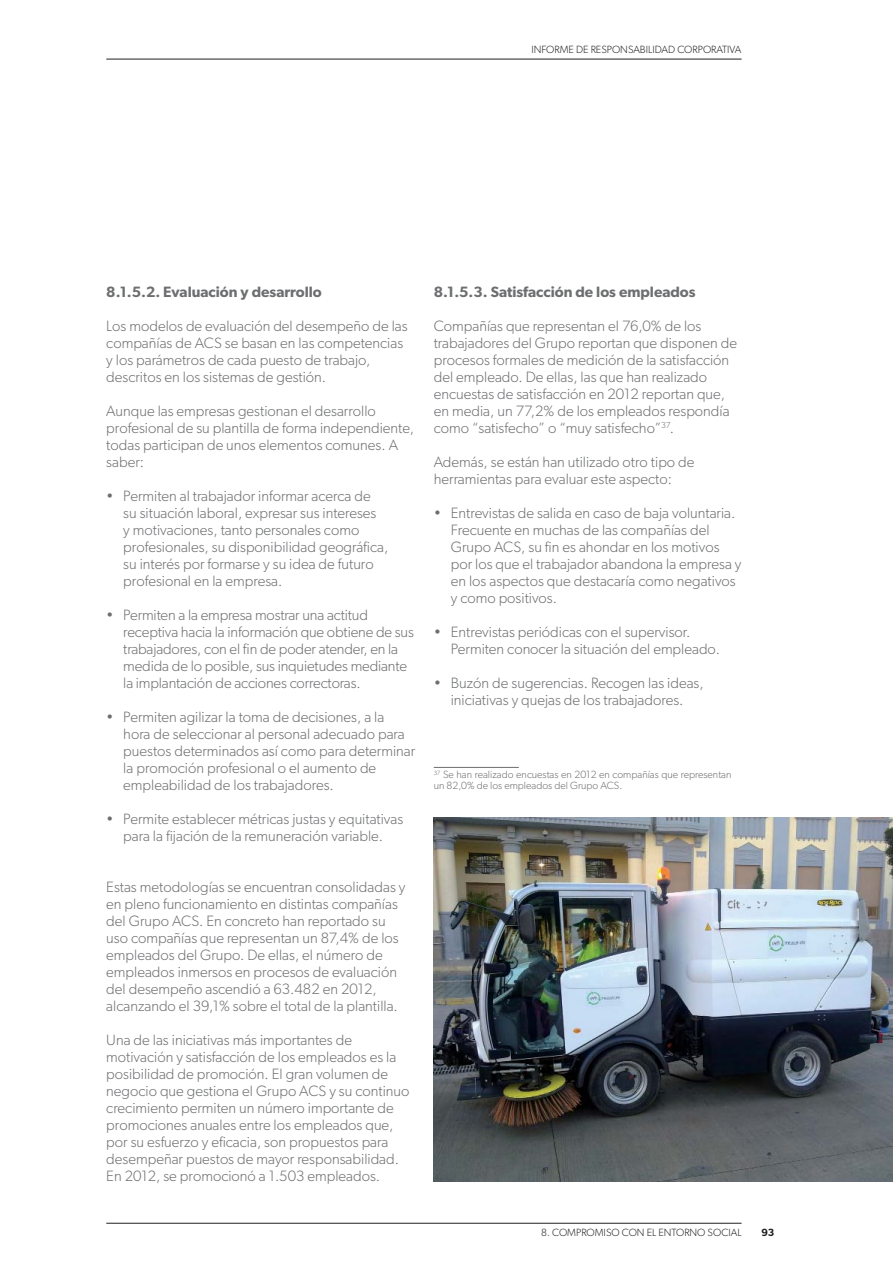
<style>
.page{position:relative;width:893px;height:1263px;background:#fff}
.page>*{position:absolute;margin:0;border:0;box-sizing:border-box;transform-origin:0 0}
.t1{font:300 15px/17px "Gibson";color:#6d6e70}
.t2{font:600 15px "Gibson";color:#6d6e70}
.t3{font:300 10.5px/10.5px "Gibson";color:#6d6e70}
.t4{font:300 10.5px "Gibson";color:#231f20}
.t5{font:600 10.5px "Gibson";color:#231f20}
</style>
<div class="page">
<hr style="left:106px;top:1223px;width:636px;height:1px;background:#231f20">
<hr style="left:106px;top:59px;width:636px;height:1px;background:#231f20">
<hr style="left:434px;top:767px;width:85px;height:1px;background:#6d6e70">
<img style="left:434px;top:818px;width:459px;height:363px">
<p class="t4" style="left:531px;top:46px;width:212px">INFORME DE RESPONSABILIDAD CORPORATIVA</p>
<p class="t2" style="left:106px;top:286px;width:217px">8.1.5.2. Evaluación y desarrollo</p>
<p class="t1" style="left:106px;top:319px;width:303px">Los modelos de evaluación del desempeño de las compañías de ACS se basan en las competencias y los parámetros de cada puesto de trabajo, descritos en los sistemas de gestión.</p>
<p class="t1" style="left:106px;top:404px;width:309px">Aunque las empresas gestionan el desarrollo profesional de su plantilla de forma independiente, todas participan de unos elementos comunes. A saber:</p>
<p class="t1" style="left:123px;top:489px;width:267px;text-indent:-17px">• Permiten al trabajador informar acerca de<br>su situación laboral, expresar sus intereses<br>y motivaciones, tanto personales como profesionales, su disponibilidad geográfica, su interés por formarse y su idea de futuro profesional en la empresa.</p>
<p class="t1" style="left:123px;top:608px;width:292px;text-indent:-17px">• Permiten a la empresa mostrar una actitud receptiva hacia la información que obtiene de sus trabajadores, con el fin de poder atender, en la medida de lo posible, sus inquietudes mediante la implantación de acciones correctoras.</p>
<p class="t1" style="left:123px;top:710px;width:293px;text-indent:-17px">• Permiten agilizar la toma de decisiones, a la hora de seleccionar al personal adecuado para puestos determinados así como para determinar la promoción profesional o el aumento de empleabilidad de los trabajadores.</p>
<p class="t1" style="left:106px;top:812px;width:298px;text-align:center">• Permite establecer métricas justas y equitativas para la fijación de la remuneración variable.</p>
<p class="t1" style="left:106px;top:880px;width:301px">Estas metodologías se encuentran consolidadas y en pleno funcionamiento en distintas compañías del Grupo ACS. En concreto han reportado su uso compañías que representan un 87,4% de los empleados del Grupo. De ellas, el número de empleados inmersos en procesos de evaluación del desempeño ascendió a 63.482 en 2012, alcanzando el 39,1% sobre el total de la plantilla.</p>
<p class="t1" style="left:106px;top:1033px;width:305px">Una de las iniciativas más importantes de motivación y satisfacción de los empleados es la posibilidad de promoción. El gran volumen de negocio que gestiona el Grupo ACS y su continuo crecimiento permiten un número importante de promociones anuales entre los empleados que, por su esfuerzo y eficacia, son propuestos para desempeñar puestos de mayor responsabilidad.<br>En 2012, se promocionó a 1.503 empleados.</p>
<p class="t2" style="left:434px;top:286px;width:263px">8.1.5.3. Satisfacción de los empleados</p>
<p class="t1" style="left:434px;top:319px;width:305px">Compañías que representan el 76,0% de los trabajadores del Grupo reportan que disponen de procesos formales de medición de la satisfacción del empleado. De ellas, las que han realizado encuestas de satisfacción en 2012 reportan que, en media, un 77,2% de los empleados respondía como “satisfecho” o “muy satisfecho”<sup>37</sup>.</p>
<p class="t1" style="left:434px;top:455px;width:262px">Además, se están han utilizado otro tipo de herramientas para evaluar este aspecto:</p>
<p class="t1" style="left:451px;top:506px;width:292px;text-indent:-17px">• Entrevistas de salida en caso de baja voluntaria.<br>Frecuente en muchas de las compañías del Grupo ACS, su fin es ahondar en los motivos por los que el trabajador abandona la empresa y en los aspectos que destacaría como negativos y como positivos.</p>
<p class="t1" style="left:451px;top:625px;width:271px;text-indent:-17px">• Entrevistas periódicas con el supervisor.<br>Permiten conocer la situación del empleado.</p>
<p class="t1" style="left:434px;top:676px;width:271px;text-align:center">• Buzón de sugerencias. Recogen las ideas, iniciativas y quejas de los trabajadores.</p>
<p class="t3" style="left:434px;top:771px;width:299px"><sup>37</sup> Se han realizado encuestas en 2012 en compañías que representan un 82,0% de los empleados del Grupo ACS.</p>
<p class="t4" style="left:541px;top:1229px;width:202px">8. COMPROMISO CON EL ENTORNO SOCIAL</p>
<p class="t5" style="left:761px;top:1229px;width:15px">93</p>
</div>
